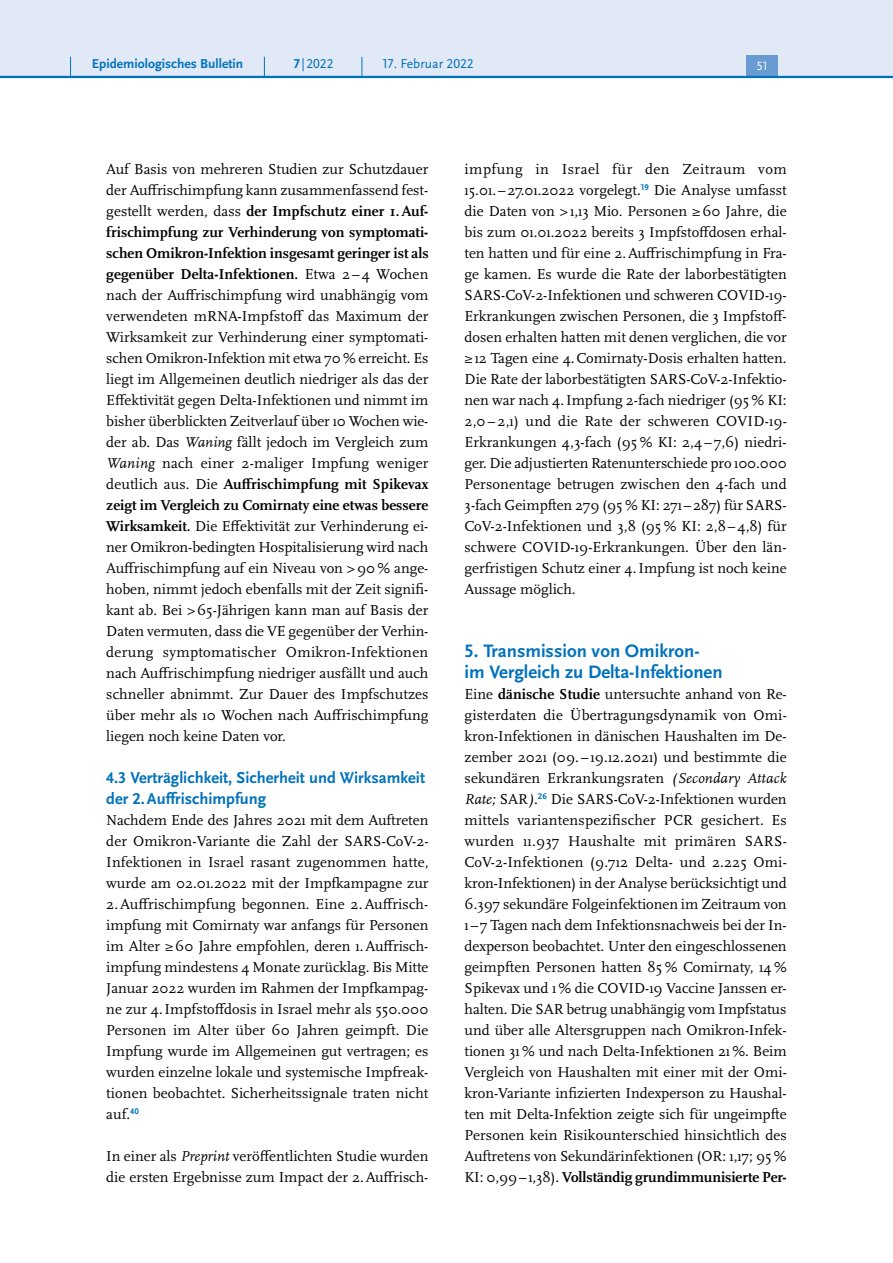
<style>
.page{position:relative;width:893px;height:1263px;background:#fff}
.page>*{position:absolute;margin:0;border:0;box-sizing:border-box;transform-origin:0 0}
.t1{font:700 18.75px/21px "Scala Sans Pro";color:#0072bc}
.t2{font:700 16.5px/21px "Scala Sans Pro";color:#0072bc}
.P_-_Fließtext{font:15px/21px "Scala Pro";color:#000;text-align:justify}
.t3{font:700 13.5px "Scala Sans Pro";color:#0072bc}
.t4{font:13.5px "Scala Sans Pro";color:#0072bc}
.t5{font:12.45px "Scala Sans Pro";color:#fff}
.s1{font-weight:700}
.s2{font-style:italic}
</style>
<div class="page">
<div style="left:0;top:0;width:893px;height:77px;background:#e1e8f6"></div>
<div style="left:746px;top:55px;width:32px;height:21px;background:#679bd2"></div>
<hr style="left:0;top:76px;width:893px;height:2px;background:#0072bc">
<svg style="left:70px;top:57px;width:1px;height:19px"></svg>
<svg style="left:264px;top:57px;width:1px;height:19px"></svg>
<svg style="left:362px;top:57px;width:1px;height:19px"></svg>
<p class="t3" style="left:92px;top:55px;width:153px">Epidemiologisches Bulletin</p>
<p class="t4" style="left:294px;top:55px;width:41px"><span class="s1">7</span> |2022</p>
<p class="t5" style="left:757px;top:59px;width:13px">51</p>
<p class="t4" style="left:383px;top:55px;width:93px">17. Februar 2022</p>
<p class="P_-_Fließtext" style="left:106px;top:158px;width:324px">Auf Basis von mehreren Studien zur Schutzdauer der Auffrischimpfung kann zusammenfassend fest&shy;gestellt werden, dass <span class="s1">der Impfschutz einer 1.Auf&shy;frischimpfung zur Verhinderung von symptomati&shy;schen Omikron-Infektion insgesamt geringer ist als gegenüber Delta-Infektionen.</span> Etwa 2 – 4 Wochen nach der Auffrischimpfung wird unabhängig vom verwendeten mRNA-Impfstoff das Maximum der Wirksamkeit zur Verhinderung einer symptomati&shy;schen Omikron-Infektion mit etwa 70 % erreicht. Es liegt im Allgemeinen deutlich niedriger als das der Effektivität gegen Delta-Infektionen und nimmt im bisher überblickten Zeitverlauf über 10 Wochen wie&shy;der ab. Das <span class="s2">Waning</span> fällt jedoch im Vergleich zum <span class="s2">Waning</span> nach einer 2-maliger Impfung weniger deutlich aus. Die <span class="s1">Auffrischimpfung mit Spikevax zeigt im Vergleich zu Comirnaty eine etwas bessere Wirksamkeit.</span> Die Effektivität zur Verhinderung ei&shy;ner Omikron-bedingten Hospitalisierung wird nach Auffrischimpfung auf ein Niveau von &gt;90 % ange&shy;hoben, nimmt jedoch ebenfalls mit der Zeit signifi&shy;kant ab. Bei &gt;65-Jährigen kann man auf Basis der Daten vermuten, dass die VE gegenüber der Verhin&shy;derung symptomatischer Omikron-Infektionen nach Auffrischimpfung niedriger ausfällt und auch schneller abnimmt. Zur Dauer des Impfschutzes über mehr als 10 Wochen nach Auffrischimpfung liegen noch keine Daten vor.</p>
<h4 class="t2" style="left:106px;top:767px;width:320px">4.3 Verträglichkeit, Sicherheit und Wirksamkeit der 2.Auffrischimpfung</h4>
<p class="P_-_Fließtext" style="left:106px;top:809px;width:324px">Nachdem Ende des Jahres 2021 mit dem Auftreten der Omikron-Variante die Zahl der SARS-CoV-2- Infektionen in Israel rasant zugenommen hatte, wurde am 02.01.2022 mit der Impfkampagne zur 2.Auffrischimpfung begonnen. Eine 2.Auffrisch&shy;impfung mit Comirnaty war anfangs für Personen im Alter ≥60 Jahre empfohlen, deren 1.Auffrisch&shy;impfung mindestens 4 Monate zurücklag. Bis Mitte Januar 2022 wurden im Rahmen der Impfkampag&shy;ne zur 4.Impfstoffdosis in Israel mehr als 550.000<br>Personen im Alter über 60 Jahren geimpft. Die Impfung wurde im Allgemeinen gut vertragen; es wurden einzelne lokale und systemische Impfreak&shy;tionen beobachtet. Sicherheitssignale traten nicht auf.<sup>40</sup></p>
<p class="P_-_Fließtext" style="left:106px;top:1145px;width:324px">In einer als <span class="s2">Preprint</span> veröffentlichten Studie wurden die ersten Ergebnisse zum Impact der 2.Auffrisch-</p>
<p class="P_-_Fließtext" style="left:465px;top:158px;width:324px">impfung in Israel für den Zeitraum vom 15.01. –27.01.2022 vorgelegt.<sup>19</sup> Die Analyse umfasst die Daten von &gt;1,13 Mio. Personen ≥60 Jahre, die bis zum 01.01.2022 bereits 3 Impfstoffdosen erhal&shy;ten hatten und für eine 2.Auffrischimpfung in Fra&shy;ge kamen. Es wurde die Rate der laborbestätigten SARS-CoV-2-Infektionen und schweren COVID-19- Erkrankungen zwischen Personen, die 3 Impfstoff&shy;dosen erhalten hatten mit denen verglichen, die vor ≥12 Tagen eine 4.Comirnaty-Dosis erhalten hatten.<br>Die Rate der laborbestätigten SARS-CoV-2-Infektio&shy;nen war nach 4.Impfung 2-fach niedriger (95 % KI:<br>2,0– 2,1) und die Rate der schweren COVID-19- Erkrankungen 4,3-fach (95 % KI: 2,4 – 7,6) niedri&shy;ger. Die adjustierten Ratenunterschiede pro 100.000<br>Personentage betrugen zwischen den 4-fach und 3-fach Geimpften 279 (95 % KI: 271–287) für SARS-CoV-2-Infektionen und 3,8 (95 % KI: 2,8–4,8) für schwere COVID-19-Erkrankungen. Über den län&shy;gerfristigen Schutz einer 4.Impfung ist noch keine Aussage möglich.</p>
<h3 class="t1" style="left:465px;top:640px;width:260px">5. Transmission von Omikron&shy;im Vergleich zu Delta-Infektionen</h3>
<p class="P_-_Fließtext" style="left:465px;top:683px;width:324px">Eine <span class="s1">dänische Studie</span> untersuchte anhand von Re&shy;gisterdaten die Übertragungsdynamik von Omi&shy;kron-Infektionen in dänischen Haushalten im De&shy;zember 2021 (09. – 19.12.2021) und bestimmte die sekundären Erkrankungsraten <span class="s2">(Secondary Attack Rate;</span> SAR<span class="s2">)</span>.<sup>26</sup> Die SARS-CoV-2-Infektionen wurden mittels variantenspezifischer PCR gesichert. Es wurden 11.937 Haushalte mit primären SARS-CoV-2-Infektionen (9.712 Delta- und 2.225 Omi&shy;kron-Infektionen) in der Analyse berücksichtigt und 6.397 sekundäre Folgeinfektionen im Zeitraum von 1 –7 Tagen nach dem Infektionsnachweis bei der In&shy;dexperson beobachtet. Unter den eingeschlossenen geimpften Personen hatten 85 % Comirnaty, 14 % Spikevax und 1 % die COVID-19 Vaccine Janssen er&shy;halten. Die SAR betrug unabhängig vom Impfstatus und über alle Altersgruppen nach Omikron-Infek&shy;tionen 31 % und nach Delta-Infektionen 21 %. Beim Vergleich von Haushalten mit einer mit der Omi&shy;kron-Variante infizierten Indexperson zu Haushal&shy;ten mit Delta-Infektion zeigte sich für ungeimpfte Personen kein Risikounterschied hinsichtlich des Auftretens von Sekundärinfektionen (OR: 1,17; 95 % KI: 0,99–1,38). <span class="s1">Vollständig grundimmunisierte Per-</span></p>
</div>
